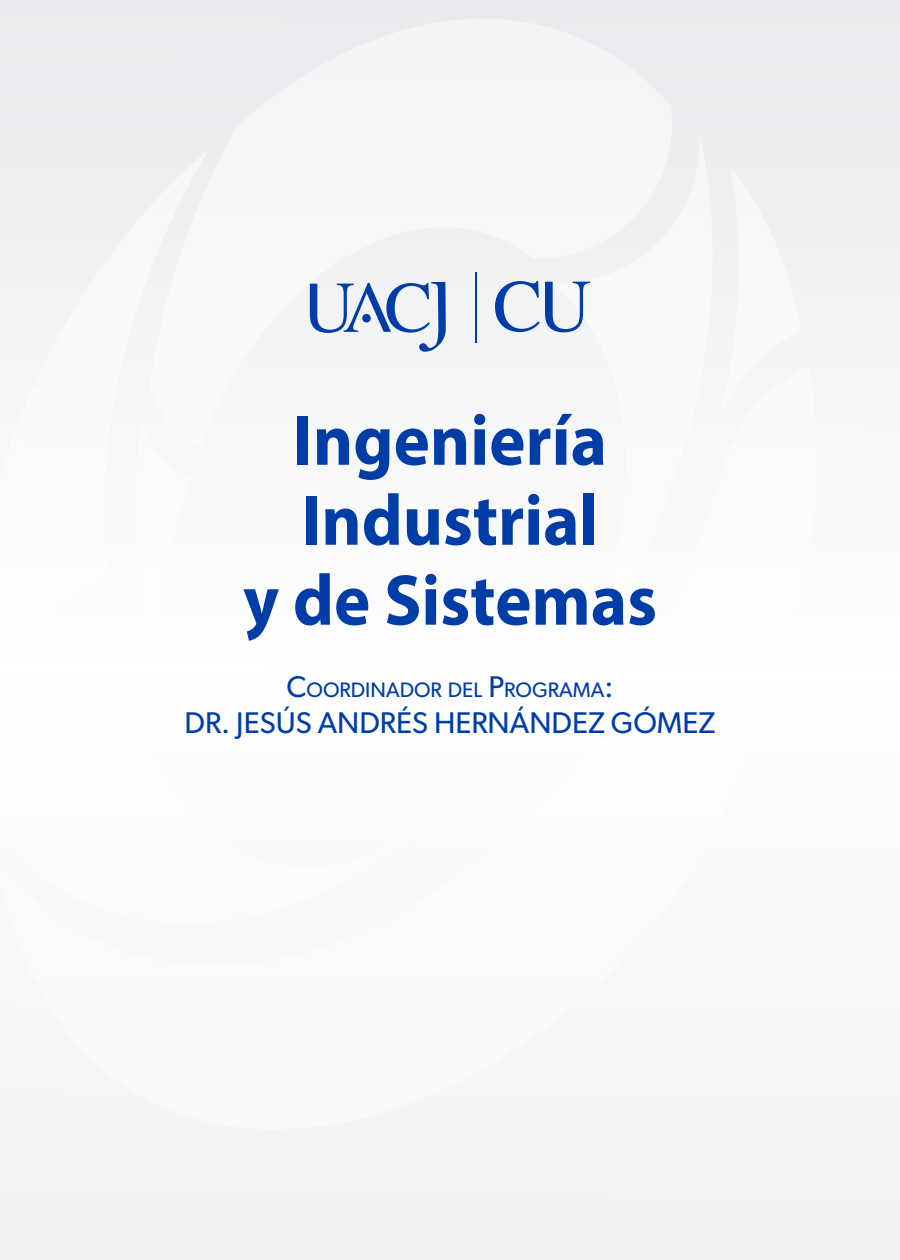
<style>
.page{position:relative;width:900px;height:1260px;background:#f6f6f8}
.page>*{position:absolute;margin:0;border:0;box-sizing:border-box;transform-origin:0 0}
.t1{font:700 72.5px/80px "Myriad Pro";color:#003da7;text-align:center;scale:.95 1}
.t2{font:30px "Gibson";color:#003da7}
.t3{font:21px "Gibson";color:#003da7}
.s1{font-size:30px}
</style>
<div class="page">
<hr style="left:475px;top:272px;width:1px;height:70px;background:#003da7">
<svg style="left:310px;top:282px;width:136px;height:70px"></svg>
<svg style="left:495px;top:281px;width:95px;height:51px"></svg>
<p class="t1" style="left:243px;top:398px;width:437px">Ingeniería<br>Industrial<br>y de Sistemas</p>
<p class="t3" style="left:287px;top:677px;width:328px"><span class="s1">C</span>OORDINADOR DEL <span class="s1">P</span>ROGRAMA<span class="s1">:</span></p>
<p class="t2" style="left:184px;top:704px;width:533px">DR. JESÚS ANDRÉS HERNÁNDEZ GÓMEZ</p>
</div>
